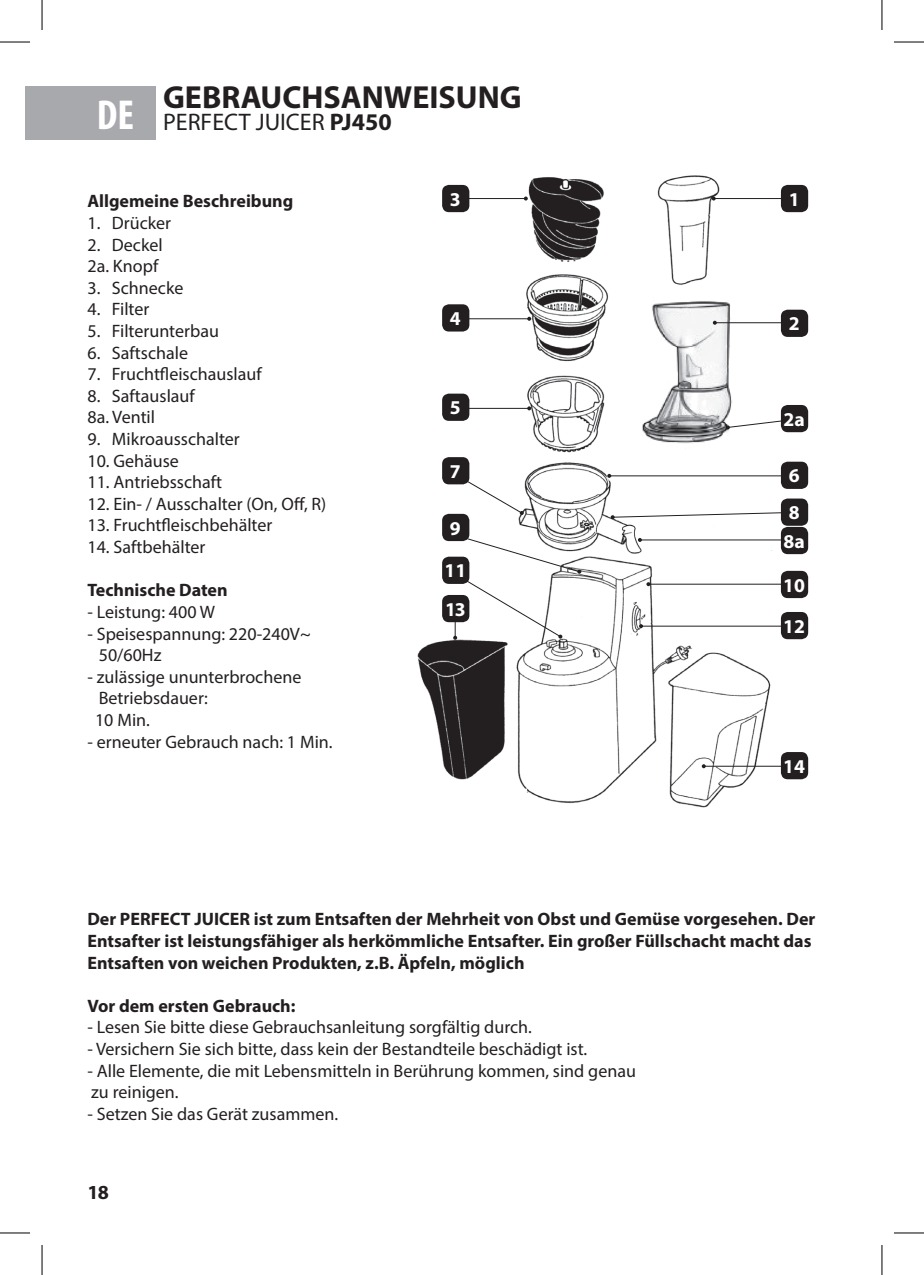
<style>
.page{position:relative;width:924px;height:1275px;background:#fff}
.page>*{position:absolute;margin:0;border:0;box-sizing:border-box;transform-origin:0 0}
.t1{font:700 32px "Myriad Pro";color:#231f20}
.t2{font:24px "Myriad Pro";color:#231f20}
.t3{font:700 20px "Myriad Pro";color:#231f20}
.t4{font:700 19.6px/42.8px "Myriad Pro";color:#fff}
.t5{font:18px/21.6px "Myriad Pro";color:#231f20}
.t6{font:700 18px/21.6px "Myriad Pro";color:#231f20}
.s1{font-weight:700;font-stretch:condensed;font-size:42px;color:#fff}
.s2{font-weight:700}
</style>
<div class="page">
<img style="left:417px;top:175px;width:392px;height:633px">
<div style="left:780px;top:185px;width:27px;height:27px;background:#231f20;border-radius:7px"></div>
<div style="left:442px;top:185px;width:27px;height:27px;background:#231f20;border-radius:7px"></div>
<div style="left:442px;top:304px;width:27px;height:27px;background:#231f20;border-radius:7px"></div>
<div style="left:442px;top:393px;width:27px;height:28px;background:#231f20;border-radius:7px"></div>
<div style="left:442px;top:457px;width:27px;height:27px;background:#231f20;border-radius:7px"></div>
<div style="left:442px;top:514px;width:27px;height:27px;background:#231f20;border-radius:7px"></div>
<div style="left:442px;top:556px;width:27px;height:28px;background:#231f20;border-radius:7px"></div>
<div style="left:442px;top:595px;width:27px;height:27px;background:#231f20;border-radius:7px"></div>
<div style="left:780px;top:310px;width:27px;height:27px;background:#231f20;border-radius:7px"></div>
<div style="left:780px;top:405px;width:27px;height:27px;background:#231f20;border-radius:7px"></div>
<div style="left:780px;top:462px;width:27px;height:27px;background:#231f20;border-radius:7px"></div>
<div style="left:780px;top:498px;width:27px;height:28px;background:#231f20;border-radius:7px"></div>
<div style="left:780px;top:527px;width:27px;height:27px;background:#231f20;border-radius:7px"></div>
<div style="left:780px;top:571px;width:27px;height:27px;background:#231f20;border-radius:7px"></div>
<div style="left:780px;top:612px;width:27px;height:27px;background:#231f20;border-radius:7px"></div>
<div style="left:780px;top:752px;width:27px;height:27px;background:#231f20;border-radius:7px"></div>
<hr style="left:713px;top:198px;width:72px;height:1px;background:#231f20">
<svg style="left:711px;top:196px;width:4px;height:4px"></svg>
<hr style="left:714px;top:322px;width:71px;height:1px;background:#231f20">
<svg style="left:712px;top:321px;width:4px;height:4px"></svg>
<svg style="left:725px;top:420px;width:57px;height:9px"></svg>
<hr style="left:609px;top:475px;width:173px;height:1px;background:#231f20">
<svg style="left:607px;top:474px;width:4px;height:4px"></svg>
<svg style="left:610px;top:512px;width:171px;height:7px"></svg>
<hr style="left:639px;top:539px;width:141px;height:1px;background:#231f20">
<svg style="left:637px;top:538px;width:4px;height:4px"></svg>
<hr style="left:648px;top:583px;width:134px;height:1px;background:#231f20">
<svg style="left:646px;top:582px;width:4px;height:4px"></svg>
<hr style="left:640px;top:625px;width:144px;height:1px;background:#231f20">
<svg style="left:638px;top:624px;width:4px;height:4px"></svg>
<hr style="left:703px;top:765px;width:83px;height:1px;background:#231f20">
<svg style="left:701px;top:764px;width:4px;height:4px"></svg>
<hr style="left:467px;top:198px;width:58px;height:1px;background:#231f20">
<svg style="left:523px;top:196px;width:4px;height:4px"></svg>
<hr style="left:467px;top:318px;width:62px;height:1px;background:#231f20">
<svg style="left:527px;top:317px;width:4px;height:4px"></svg>
<hr style="left:467px;top:408px;width:62px;height:1px;background:#231f20">
<svg style="left:527px;top:406px;width:4px;height:4px"></svg>
<svg style="left:466px;top:480px;width:57px;height:35px"></svg>
<svg style="left:465px;top:537px;width:116px;height:101px"></svg>
<svg style="left:453px;top:622px;width:4px;height:18px"></svg>
<div style="left:25px;top:86px;width:130px;height:53px;background:#a8a9ad"></div>
<hr style="left:0;top:42px;width:30px;height:1px;background:#000">
<hr style="left:893px;top:42px;width:30px;height:1px;background:#000">
<hr style="left:0;top:1232px;width:30px;height:1px;background:#000">
<hr style="left:893px;top:1232px;width:30px;height:1px;background:#000">
<hr style="left:42px;top:0;width:1px;height:30px;background:#000">
<hr style="left:42px;top:1245px;width:1px;height:30px;background:#000">
<hr style="left:881px;top:0;width:1px;height:30px;background:#000">
<hr style="left:881px;top:1245px;width:1px;height:30px;background:#000">
<h1 class="t1" style="left:163px;top:77px;width:360px">GEBRAUCHSANWEISUNG</h1>
<h2 class="t2" style="left:97px;top:107px;width:296px"><span class="s1">DE</span> PERFECT JUICER <span class="s2">PJ450</span></h2>
<p class="t6" style="left:87px;top:190px;width:207px">Allgemeine Beschreibung</p>
<p class="t5" style="left:87px;top:212px;width:85px">1. Drücker</p>
<p class="t5" style="left:87px;top:233px;width:77px">2. Deckel<br>2a. Knopf</p>
<p class="t5" style="left:87px;top:277px;width:97px">3. Schnecke</p>
<p class="t5" style="left:87px;top:298px;width:63px">4. Filter</p>
<p class="t5" style="left:87px;top:320px;width:133px">5. Filterunterbau</p>
<p class="t5" style="left:87px;top:341px;width:102px">6. Saftschale</p>
<p class="t5" style="left:87px;top:363px;width:176px">7. Fruchtfleischauslauf</p>
<p class="t5" style="left:87px;top:385px;width:109px">8. Saftauslauf<br>8a. Ventil</p>
<p class="t5" style="left:87px;top:428px;width:154px">9. Mikroausschalter</p>
<p class="t5" style="left:87px;top:449px;width:93px">10. Gehäuse</p>
<p class="t5" style="left:87px;top:471px;width:136px">11. Antriebsschaft</p>
<p class="t5" style="left:87px;top:493px;width:240px">12. Ein- / Ausschalter (On, Off, R)</p>
<p class="t5" style="left:87px;top:514px;width:186px">13. Fruchtfleischbehälter</p>
<p class="t5" style="left:87px;top:536px;width:119px">14. Saftbehälter</p>
<p class="t6" style="left:87px;top:579px;width:142px">Technische Daten</p>
<p class="t5" style="left:87px;top:601px;width:129px">- Leistung: 400 W</p>
<p class="t5" style="left:99px;top:622px;width:213px;text-indent:-11px">- Speisespannung: 220-240V~<br>50/60Hz</p>
<p class="t5" style="left:95px;top:665px;width:208px;text-indent:-8px">- zulässige ununterbrochene<br>Betriebsdauer:<br>10 Min.</p>
<p class="t5" style="left:87px;top:730px;width:246px">- erneuter Gebrauch nach: 1 Min.</p>
<p class="t4" style="left:450px;top:177px;width:12px">3</p>
<p class="t4" style="left:788px;top:177px;width:12px">1</p>
<p class="t4" style="left:450px;top:296px;width:12px">4</p>
<p class="t4" style="left:450px;top:386px;width:12px">5</p>
<p class="t4" style="left:450px;top:449px;width:12px">7</p>
<p class="t4" style="left:444px;top:506px;width:23px">9<br>11</p>
<p class="t4" style="left:445px;top:587px;width:22px">13</p>
<p class="t4" style="left:788px;top:302px;width:12px">2</p>
<p class="t4" style="left:783px;top:397px;width:23px">2a</p>
<p class="t4" style="left:788px;top:457px;width:12px;line-height:36.8px">6<br>8</p>
<p class="t4" style="left:783px;top:519px;width:23px">8a</p>
<p class="t4" style="left:782px;top:564px;width:23px;line-height:41.2px">10<br>12</p>
<p class="t4" style="left:782px;top:744px;width:23px">14</p>
<p class="t6" style="left:87px;top:908px;width:729px">Der PERFECT JUICER ist zum Entsaften der Mehrheit von Obst und Gemüse vorgesehen. Der<br>Entsafter ist leistungsfähiger als herkömmliche Entsafter. Ein großer Füllschacht macht das<br>Entsaften von weichen Produkten, z.B. Äpfeln, möglich</p>
<p class="t6" style="left:87px;top:994px;width:209px">Vor dem ersten Gebrauch:</p>
<p class="t5" style="left:87px;top:1016px;width:446px">- Lesen Sie bitte diese Gebrauchsanleitung sorgfältig durch.</p>
<p class="t5" style="left:87px;top:1038px;width:501px">- Versichern Sie sich bitte, dass kein der Bestandteile beschädigt ist.</p>
<p class="t5" style="left:87px;top:1059px;width:550px">- Alle Elemente, die mit Lebensmitteln in Berührung kommen, sind genau zu reinigen.</p>
<p class="t5" style="left:87px;top:1102px;width:252px">- Setzen Sie das Gerät zusammen.</p>
<p class="t3" style="left:87px;top:1179px;width:23px">18</p>
</div>
